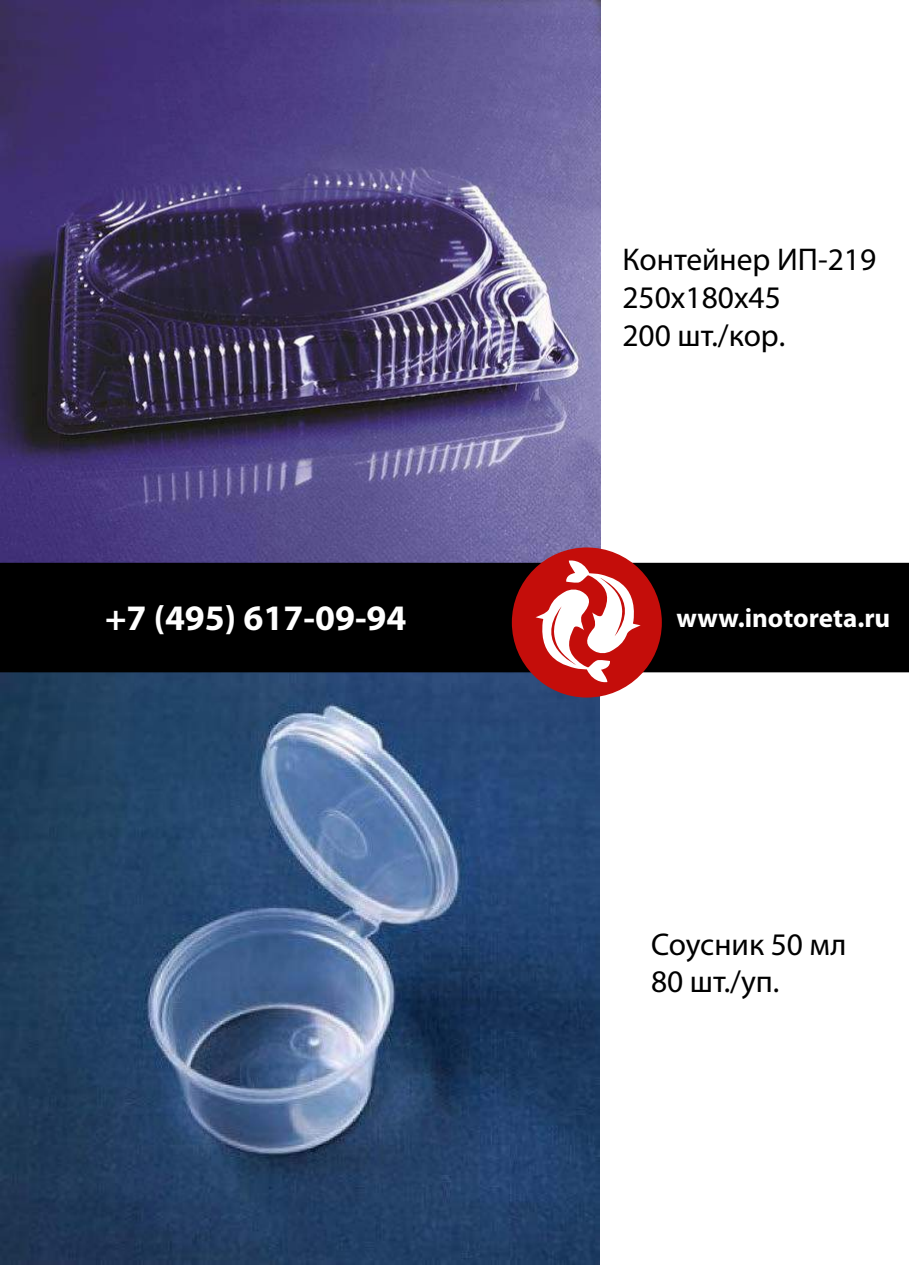
<style>
.page{position:relative;width:909px;height:1265px;background:#fff}
.page>*{position:absolute;margin:0;border:0;box-sizing:border-box;transform-origin:0 0}
.t1{font:700 36px "Myriad Pro";color:#fff}
.t2{font:31.5px/37.8px "Myriad Pro";color:#000}
.t3{font:700 27px "Myriad Pro";color:#fff}
</style>
<div class="page">
<img style="left:0;top:0;width:600px;height:562px">
<img style="left:0;top:672px;width:600px;height:592px">
<div style="left:0;top:562px;width:909px;height:110px;background:#000"></div>
<div style="left:512px;top:547px;width:150px;height:150px;background:#c40d0a;border-radius:50%"></div>
<svg style="left:532px;top:558px;width:112px;height:126px"></svg>
<p class="t2" style="left:622px;top:241px;width:255px">Контейнер ИП-219<br>250х180х45<br>200 шт./кор.</p>
<p class="t1" style="left:105px;top:598px;width:303px">+7 (495) 617-09-94</p>
<p class="t3" style="left:676px;top:603px;width:215px">www.inotoreta.ru</p>
<p class="t2" style="left:651px;top:925px;width:197px">Соусник 50 мл<br>80 шт./уп.</p>
</div>
